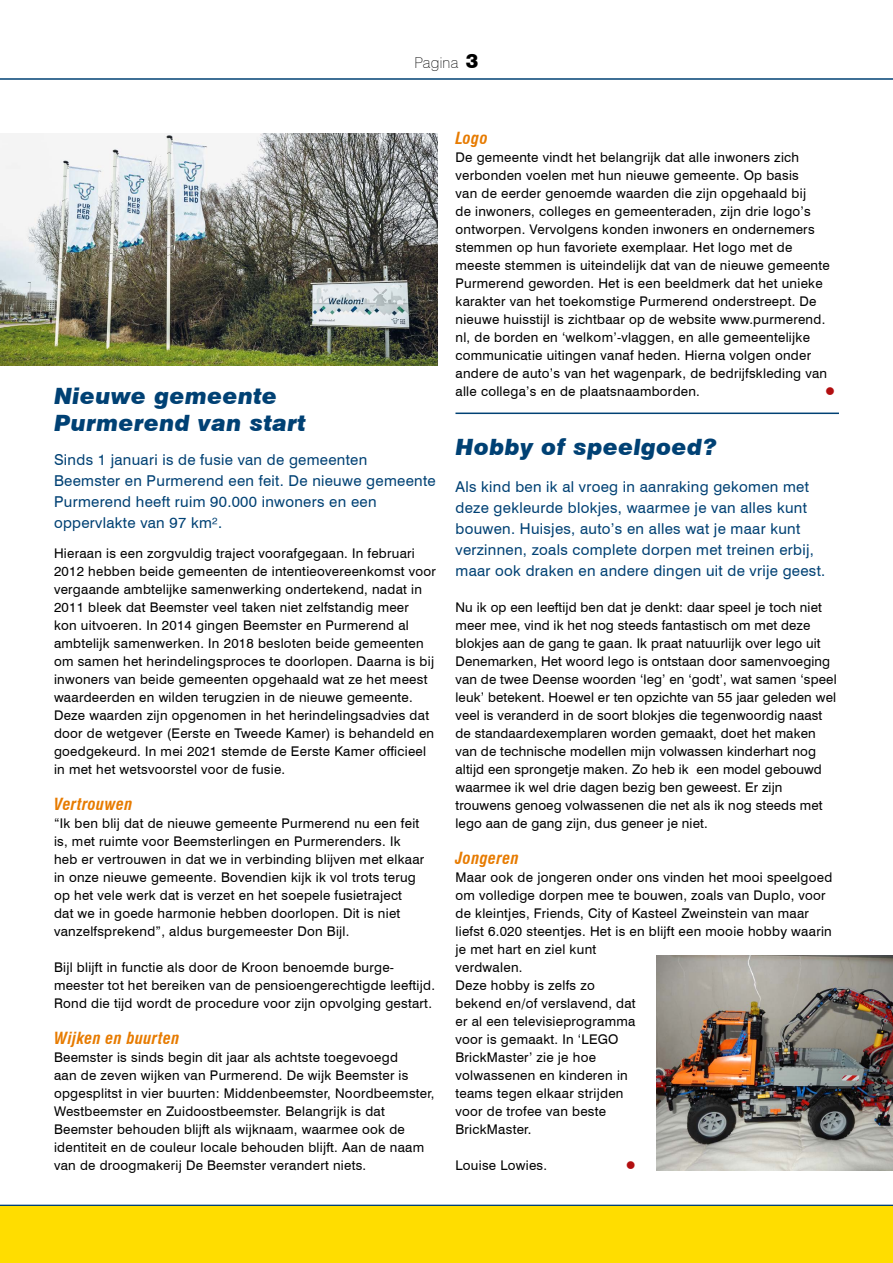
<style>
.page{position:relative;width:893px;height:1263px;background:#fff}
.page>*{position:absolute;margin:0;border:0;box-sizing:border-box;transform-origin:0 0}
.H1__Kop{font:italic 900 22.5px/27px "Swiss 721 BT";letter-spacing:.02em;color:#004174}
.H2__Subkop{font:italic 700 condensed 16.35px "Swiss 721 BT";letter-spacing:.02em;color:#e77b00}
.H__Introtekst{font:15px/21px "Swiss 721 BT";letter-spacing:.02em;color:#004174}
.t1{font:100 15px "Swiss 721 BT";letter-spacing:.02em;color:#000}
.P__Tekst_plat{font:13.35px/18px "Swiss 721 BT";letter-spacing:.02em;color:#000}
.P__Tekst_plat-2{font:13.35px "Wingdings";color:#b20e10}
.s1{font-family:"Swiss 721 BT Black No 2";font-weight:400;font-size:18px}
</style>
<div class="page">
<hr style="left:0;top:78px;width:893px;height:2px;background:#004174">
<hr style="left:0;top:1205px;width:893px;height:1px;background:#004174">
<div style="left:0;top:1206px;width:893px;height:57px;background:#fd0"></div>
<hr style="left:455px;top:413px;width:384px;height:1px;background:#004174">
<img style="left:0;top:133px;width:437px;height:232px">
<img style="left:656px;top:955px;width:237px;height:215px">
<p class="t1" style="left:414px;top:53px;width:66px">Pagina <span class="s1">3</span></p>
<h1 class="H1__Kop" style="left:54px;top:382px;width:253px">Nieuwe gemeente<br>Purmerend van start</h1>
<p class="H__Introtekst" style="left:54px;top:449px;width:383px">Sinds 1 januari is de fusie van de gemeenten Beemster en Purmerend een feit. De nieuwe gemeente Purmerend heeft ruim 90.000 inwoners en een oppervlakte van 97 km².</p>
<p class="P__Tekst_plat" style="left:54px;top:544px;width:384px">Hieraan is een zorgvuldig traject voorafgegaan. In februari 2012 hebben beide gemeenten de intentieovereenkomst voor vergaande ambtelijke samenwerking ondertekend, nadat in 2011 bleek dat Beemster veel taken niet zelfstandig meer<br>kon uitvoeren. In 2014 gingen Beemster en Purmerend al ambtelijk samenwerken. In 2018 besloten beide gemeenten om samen het herindelingsproces te doorlopen. Daarna is bij inwoners van beide gemeenten opgehaald wat ze het meest waardeerden en wilden terugzien in de nieuwe gemeente.<br>Deze waarden zijn opgenomen in het herindelingsadvies dat door de wetgever (Eerste en Tweede Kamer) is behandeld en goedgekeurd. In mei 2021 stemde de Eerste Kamer officieel in met het wetsvoorstel voor de fusie.</p>
<h2 class="H2__Subkop" style="left:54px;top:794px;width:80px">Vertrouwen</h2>
<p class="P__Tekst_plat" style="left:54px;top:814px;width:372px">“Ik ben blij dat de nieuwe gemeente Purmerend nu een feit is, met ruimte voor Beemsterlingen en Purmerenders. Ik heb er vertrouwen in dat we in verbinding blijven met elkaar in onze nieuwe gemeente. Bovendien kijk ik vol trots terug op het vele werk dat is verzet en het soepele fusietraject dat we in goede harmonie hebben doorlopen. Dit is niet vanzelfsprekend”, aldus burgemeester Don Bijl.</p>
<p class="P__Tekst_plat" style="left:54px;top:958px;width:382px">Bijl blijft in functie als door de Kroon benoemde burge&shy;meester tot het bereiken van de pensioengerechtigde leeftijd.<br>Rond die tijd wordt de procedure voor zijn opvolging gestart.</p>
<h2 class="H2__Subkop" style="left:54px;top:1028px;width:127px">Wijken en buurten</h2>
<p class="P__Tekst_plat" style="left:54px;top:1048px;width:382px">Beemster is sinds begin dit jaar als achtste toegevoegd<br>aan de zeven wijken van Purmerend. De wijk Beemster is opgesplitst in vier buurten: Middenbeemster, Noordbeemster, Westbeemster en Zuidoostbeemster. Belangrijk is dat Beemster behouden blijft als wijknaam, waarmee ook de identiteit en de couleur locale behouden blijft. Aan de naam van de droogmakerij De Beemster verandert niets.</p>
<h2 class="H2__Subkop" style="left:455px;top:128px;width:34px">Logo</h2>
<p class="P__Tekst_plat" style="left:455px;top:148px;width:376px">De gemeente vindt het belangrijk dat alle inwoners zich verbonden voelen met hun nieuwe gemeente. Op basis<br>van de eerder genoemde waarden die zijn opgehaald bij<br>de inwoners, colleges en gemeenteraden, zijn drie logo’s ontworpen. Vervolgens konden inwoners en ondernemers stemmen op hun favoriete exemplaar. Het logo met de meeste stemmen is uiteindelijk dat van de nieuwe gemeente Purmerend geworden. Het is een beeldmerk dat het unieke karakter van het toekomstige Purmerend onderstreept. De nieuwe huisstijl is zichtbaar op de website www.purmerend. nl, de borden en ‘welkom’-vlaggen, en alle gemeentelijke communicatie uitingen vanaf heden. Hierna volgen onder andere de auto’s van het wagenpark, de bedrijfskleding van alle collega’s en de plaatsnaamborden.</p>
<p class="P__Tekst_plat-2" style="left:825px;top:384px;width:11px">●</p>
<h1 class="H1__Kop" style="left:455px;top:433px;width:263px">Hobby of speelgoed?</h1>
<p class="H__Introtekst" style="left:455px;top:476px;width:371px">Als kind ben ik al vroeg in aanraking gekomen met deze gekleurde blokjes, waarmee je van alles kunt bouwen. Huisjes, auto’s en alles wat je maar kunt verzinnen, zoals complete dorpen met treinen erbij, maar ook draken en andere dingen uit de vrije geest.</p>
<p class="P__Tekst_plat" style="left:455px;top:598px;width:383px">Nu ik op een leeftijd ben dat je denkt: daar speel je toch niet meer mee, vind ik het nog steeds fantastisch om met deze blokjes aan de gang te gaan. Ik praat natuurlijk over lego uit Denemarken, Het woord lego is ontstaan door samenvoeging van de twee Deense woorden ‘leg’ en ‘godt’, wat samen ‘speel leuk’ betekent. Hoewel er ten opzichte van 55 jaar geleden wel veel is veranderd in de soort blokjes die tegenwoordig naast de standaardexemplaren worden gemaakt, doet het maken van de technische modellen mijn volwassen kinderhart nog altijd een sprongetje maken. Zo heb ik een model gebouwd waarmee ik wel drie dagen bezig ben geweest. Er zijn trouwens genoeg volwassenen die net als ik nog steeds met lego aan de gang zijn, dus geneer je niet.</p>
<h2 class="H2__Subkop" style="left:455px;top:848px;width:65px">Jongeren</h2>
<p class="P__Tekst_plat" style="left:455px;top:868px;width:378px">Maar ook de jongeren onder ons vinden het mooi speelgoed om volledige dorpen mee te bouwen, zoals van Duplo, voor de kleintjes, Friends, City of Kasteel Zweinstein van maar liefst 6.020 steentjes. Het is en blijft een mooie hobby waarin je met hart en ziel kunt<br>verdwalen.</p>
<p class="P__Tekst_plat" style="left:455px;top:976px;width:182px">Deze hobby is zelfs zo bekend en/of verslavend, dat er al een televisieprogramma voor is gemaakt. In ‘LEGO<br>BrickMaster’ zie je hoe volwassenen en kinderen in teams tegen elkaar strijden voor de trofee van beste<br>BrickMaster.</p>
<p class="P__Tekst_plat" style="left:455px;top:1156px;width:93px">Louise Lowies.</p>
<p class="P__Tekst_plat-2" style="left:626px;top:1158px;width:11px">●</p>
</div>
